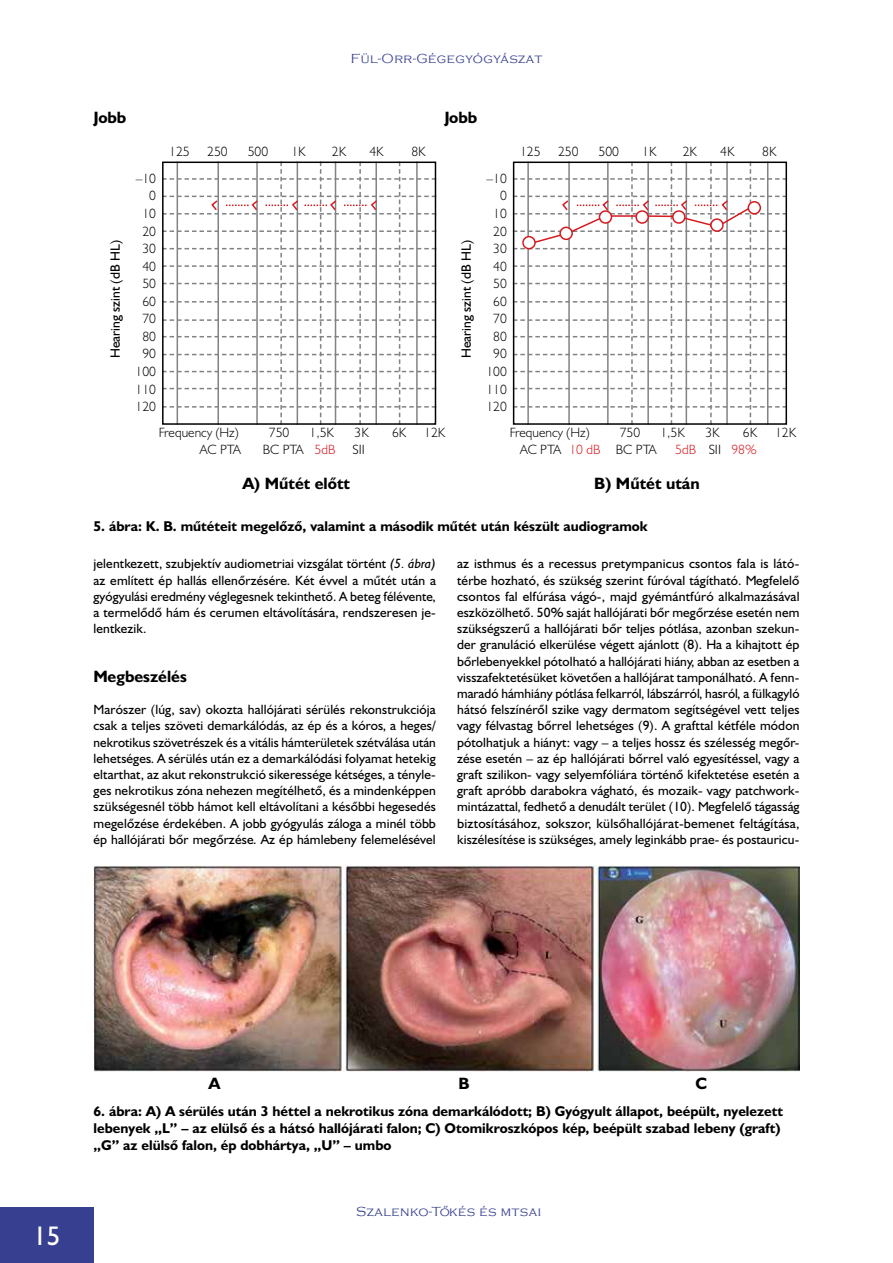
<style>
.page{position:relative;width:893px;height:1263px;background:#fff}
.page>*{position:absolute;margin:0;border:0;box-sizing:border-box;transform-origin:0 0}
.t1{font:27px "Humanist 521 PFL";color:#fff}
.t2{font:700 16.5px "Humanist 521 PFL";color:#000}
.t3{font:700 14.25px/17.1px "Humanist 521 PFL";color:#000}
.t4{font:13.5px/16.2px "Humanist 521 PFL";letter-spacing:.01em;color:#000;text-align:justify}
.t5{font:13.5px/17.5px "Humanist 521 Lt PFL";color:#000;text-align:right}
.t6{font:300 13.5px "Copperplate Gothic";letter-spacing:.04em;color:#374090}
.t7{font:13.5px "Humanist 521 Lt PFL";color:#d71920}
.s1{color:#d71920}
.s2{color:#000}
.s3{font-style:italic}
</style>
<div class="page">
<div style="left:0;top:1208px;width:94px;height:55px;background:#374090"></div>
<img style="left:94px;top:865px;width:705px;height:207px">
<svg style="left:162px;top:162px;width:274px;height:263px"></svg>
<svg style="left:513px;top:162px;width:274px;height:263px"></svg>
<div style="left:523px;top:237px;width:12px;height:12px;background:#fff;border-radius:50%"></div>
<div style="left:522px;top:236px;width:14px;height:13px;border:2px solid #d71920;border-radius:50%"></div>
<div style="left:560px;top:227px;width:12px;height:12px;background:#fff;border-radius:50%"></div>
<div style="left:559px;top:227px;width:14px;height:13px;border:2px solid #d71920;border-radius:50%"></div>
<div style="left:599px;top:211px;width:12px;height:12px;background:#fff;border-radius:50%"></div>
<div style="left:599px;top:210px;width:13px;height:14px;border:2px solid #d71920;border-radius:50%"></div>
<div style="left:636px;top:211px;width:12px;height:12px;background:#fff;border-radius:50%"></div>
<div style="left:635px;top:210px;width:14px;height:14px;border:2px solid #d71920;border-radius:50%"></div>
<div style="left:673px;top:211px;width:12px;height:12px;background:#fff;border-radius:50%"></div>
<div style="left:672px;top:210px;width:14px;height:14px;border:2px solid #d71920;border-radius:50%"></div>
<div style="left:711px;top:219px;width:12px;height:12px;background:#fff;border-radius:50%"></div>
<div style="left:710px;top:218px;width:14px;height:14px;border:2px solid #d71920;border-radius:50%"></div>
<div style="left:748px;top:202px;width:12px;height:12px;background:#fff;border-radius:50%"></div>
<div style="left:747px;top:201px;width:14px;height:14px;border:2px solid #d71920;border-radius:50%"></div>
<p class="t6" style="left:351px;top:51px;width:193px">Fül-Orr-Gégegyógyászat</p>
<p class="t2" style="left:94px;top:108px;width:34px">Jobb</p>
<p class="t2" style="left:444px;top:108px;width:34px">Jobb</p>
<p class="t5" style="left:169px;top:142px;width:22px">125</p>
<p class="t5" style="left:207px;top:142px;width:22px">250</p>
<p class="t5" style="left:248px;top:142px;width:22px">500</p>
<p class="t5" style="left:291px;top:142px;width:16px">1K</p>
<p class="t5" style="left:332px;top:142px;width:16px">2K</p>
<p class="t5" style="left:369px;top:142px;width:16px">4K</p>
<p class="t5" style="left:411px;top:142px;width:16px">8K</p>
<p class="t5" style="left:520px;top:142px;width:22px">125</p>
<p class="t5" style="left:558px;top:142px;width:22px">250</p>
<p class="t5" style="left:599px;top:142px;width:22px">500</p>
<p class="t5" style="left:642px;top:142px;width:16px">1K</p>
<p class="t5" style="left:683px;top:142px;width:16px">2K</p>
<p class="t5" style="left:720px;top:142px;width:16px">4K</p>
<p class="t5" style="left:762px;top:142px;width:16px">8K</p>
<p class="t5" style="left:136px;top:169px;width:22px">–10<br>0<br>10<br>20<br>30<br>40<br>50<br>60<br>70<br>80<br>90<br>100<br>110<br>120</p>
<p class="t5" style="left:486px;top:169px;width:22px">–10<br>0<br>10<br>20<br>30<br>40<br>50<br>60<br>70<br>80<br>90<br>100<br>110<br>120</p>
<p class="t5" style="left:159px;top:423px;width:81px">Frequency (Hz)</p>
<p class="t5" style="left:269px;top:423px;width:22px">750</p>
<p class="t5" style="left:310px;top:423px;width:26px">1,5K</p>
<p class="t5" style="left:355px;top:423px;width:16px">3K</p>
<p class="t5" style="left:392px;top:423px;width:16px">6K</p>
<p class="t5" style="left:424px;top:423px;width:22px">12K</p>
<p class="t5" style="left:510px;top:423px;width:81px">Frequency (Hz)</p>
<p class="t5" style="left:620px;top:423px;width:22px">750</p>
<p class="t5" style="left:660px;top:423px;width:26px">1,5K</p>
<p class="t5" style="left:705px;top:423px;width:16px">3K</p>
<p class="t5" style="left:743px;top:423px;width:16px">6K</p>
<p class="t5" style="left:775px;top:423px;width:22px">12K</p>
<p class="t5" style="left:200px;top:441px;width:42px">AC PTA</p>
<p class="t5" style="left:263px;top:441px;width:74px">BC PTA <span class="s1">5dB</span></p>
<p class="t5" style="left:353px;top:441px;width:14px">SII</p>
<p class="t5" style="left:520px;top:441px;width:138px">AC PTA <span class="s1">10 dB</span> BC PTA</p>
<p class="t7" style="left:675px;top:441px;width:83px">5dB <span class="s2">SII</span> 98%</p>
<p class="t4" style="left:107px;top:358px;width:119px;rotate:-90deg">Hearing szint (dB HL)</p>
<p class="t4" style="left:458px;top:358px;width:119px;rotate:-90deg">Hearing szint (dB HL)</p>
<p class="t2" style="left:242px;top:473px;width:109px">A) Műtét előtt</p>
<p class="t2" style="left:594px;top:473px;width:107px">B) Műtét után</p>
<p class="t3" style="left:94px;top:517px;width:556px">5. ábra: K. B. műtéteit megelőző, valamint a második műtét után készült audiogramok</p>
<p class="t4" style="left:94px;top:555px;width:344px">jelentkezett, szubjektív audiometriai vizsgálat történt <span class="s3">(5. ábra) </span>az említett ép hallás ellenőrzésére. Két évvel a műtét után a gyógyulási eredmény véglegesnek tekinthető. A beteg félévente, a termelődő hám és cerumen eltávolítására, rendszeresen je&shy;lentkezik.</p>
<p class="t2" style="left:94px;top:666px;width:95px">Megbeszélés</p>
<p class="t4" style="left:94px;top:701px;width:344px">Marószer (lúg, sav) okozta hallójárati sérülés rekonstrukciója csak a teljes szöveti demarkálódás, az ép és a kóros, a heges/ nekrotikus szövetrészek és a vitális hámterületek szétválása után lehetséges. A sérülés után ez a demarkálódási folyamat hetekig eltarthat, az akut rekonstrukció sikeressége kétséges, a tényle&shy;ges nekrotikus zóna nehezen megítélhető, és a mindenképpen szükségesnél több hámot kell eltávolítani a későbbi hegesedés megelőzése érdekében. A jobb gyógyulás záloga a minél több ép hallójárati bőr megőrzése. Az ép hámlebeny felemelésével</p>
<p class="t4" style="left:457px;top:555px;width:344px">az isthmus és a recessus pretympanicus csontos fala is látó&shy;térbe hozható, és szükség szerint fúróval tágítható. Megfelelő csontos fal elfúrása vágó-, majd gyémántfúró alkalmazásával eszközölhető. 50% saját hallójárati bőr megőrzése esetén nem szükségszerű a hallójárati bőr teljes pótlása, azonban szekun&shy;der granuláció elkerülése végett ajánlott (8). Ha a kihajtott ép bőrlebenyekkel pótolható a hallójárati hiány, abban az esetben a visszafektetésüket követően a hallójárat tamponálható. A fenn&shy;maradó hámhiány pótlása felkarról, lábszárról, hasról, a fülkagyló hátsó felszínéről szike vagy dermatom segítségével vett teljes vagy félvastag bőrrel lehetséges (9). A grafttal kétféle módon pótolhatjuk a hiányt: vagy – a teljes hossz és szélesség megőr&shy;zése esetén – az ép hallójárati bőrrel való egyesítéssel, vagy a graft szilikon- vagy selyemfóliára történő kifektetése esetén a graft apróbb darabokra vágható, és mozaik- vagy patchwork&shy;mintázattal, fedhető a denudált terület (10). Megfelelő tágasság biztosításához, sokszor, külsőhallójárat-bemenet feltágítása, kiszélesítése is szükséges, amely leginkább prae- és postauricu-</p>
<h1 class="t1" style="left:33px;top:1219px;width:29px">15</h1>
<p class="t2" style="left:208px;top:1073px;width:13px">A</p>
<p class="t2" style="left:458px;top:1073px;width:13px">B</p>
<p class="t2" style="left:695px;top:1073px;width:13px">C</p>
<p class="t3" style="left:94px;top:1102px;width:691px">6. ábra: A) A sérülés után 3 héttel a nekrotikus zóna demarkálódott; B) Gyógyult állapot, beépült, nyelezett lebenyek „L” – az elülső és a hátsó hallójárati falon; C) Otomikroszkópos kép, beépült szabad lebeny (graft) „G” az elülső falon, ép dobhártya, „U” – umbo</p>
<p class="t6" style="left:356px;top:1204px;width:186px">Szalenko-To˝kés és mtsai</p>
</div>
